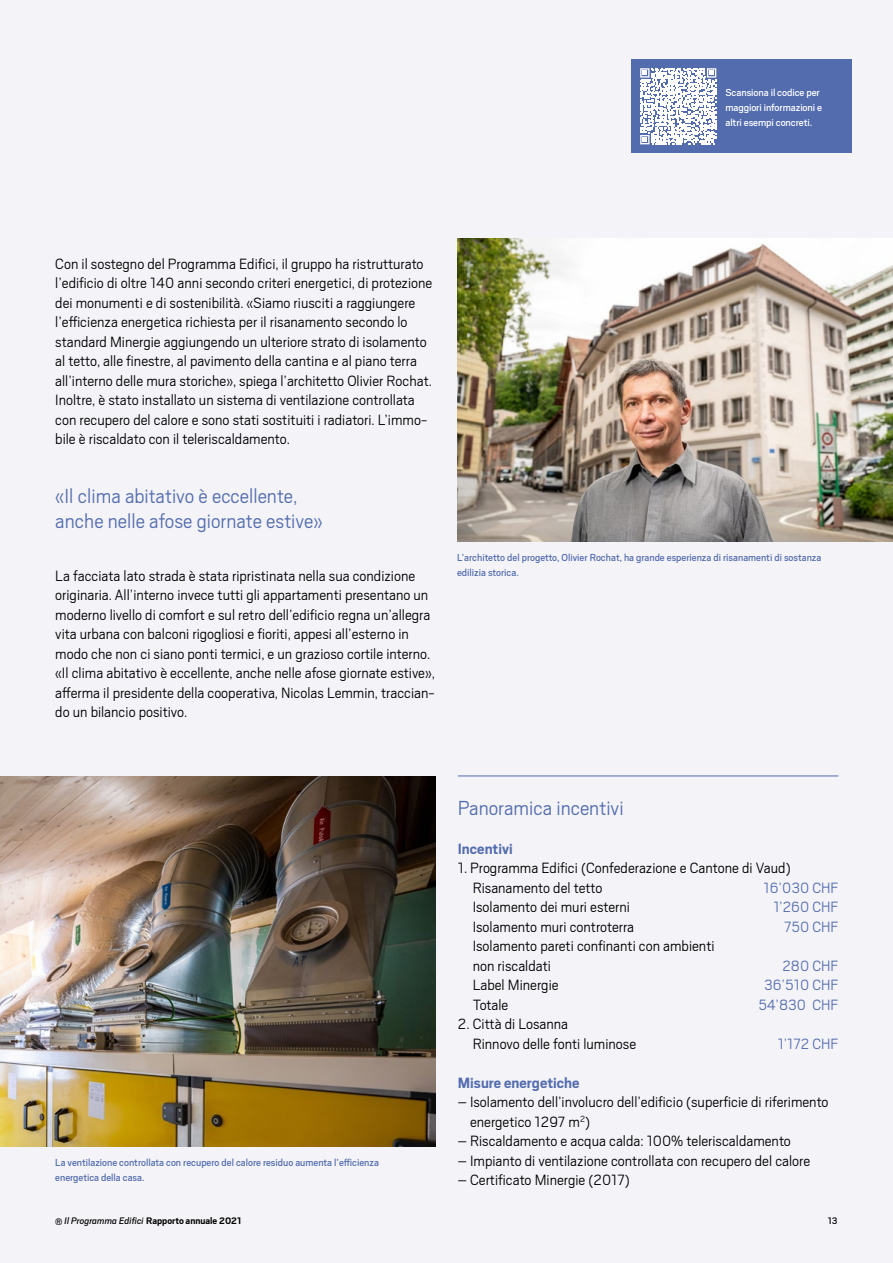
<style>
.page{position:relative;width:893px;height:1263px;background:#f3f3f8}
.page>*{position:absolute;margin:0;border:0;box-sizing:border-box;transform-origin:0 0}
.t1{font:300 22.5px/25.5px "Scout";color:#536cae}
.t2{font:300 16.5px/19.5px "Scout";color:#000}
.t3{font:300 16.5px "Scout";color:#536cae}
.t4{font:700 16.5px "Scout";color:#536cae}
.t5{font:11.25px/15px "Scout";color:#536cae}
.t6{font:11.25px/15px "Scout";letter-spacing:-.005em;color:#fff}
.t7{font:700 10.5px "Scout";color:#000}
.t8{font:10.5px "Scout";color:#000}
.s1{font-weight:400}
.s2{font-weight:400;font-style:italic}
</style>
<div class="page">
<hr style="left:458px;top:775px;width:380px;height:1px;background:#536cae">
<img style="left:457px;top:238px;width:436px;height:304px">
<img style="left:0;top:776px;width:436px;height:370px">
<div style="left:631px;top:60px;width:220px;height:93px;background:#536cae"></div>
<svg style="left:640px;top:68px;width:76px;height:76px"></svg>
<p class="t6" style="left:725px;top:84px;width:98px">Scansiona il codice per maggiori informazioni e altri esempi concreti.</p>
<p class="t2" style="left:55px;top:253px;width:379px">Con il sostegno del Programma Edifici, il gruppo ha ristrutturato l’edificio di oltre 140 anni secondo criteri energetici, di protezione dei monumenti e di sostenibilità. «Siamo riusciti a raggiungere l’efficienza energetica richiesta per il risanamento secondo lo standard Minergie aggiungendo un ulteriore strato di isolamento al tetto, alle finestre, al pavimento della cantina e al piano terra all’interno delle mura storiche», spiega l’architetto Olivier Rochat.<br>Inoltre, è stato installato un sistema di ventilazione controllata con recupero del calore e sono stati sostituiti i radiatori. L’immo&shy;bile è riscaldato con il teleriscaldamento.</p>
<h1 class="t1" style="left:55px;top:482px;width:269px">«Il clima abitativo è eccellente, anche nelle afose giornate estive»</h1>
<p class="t2" style="left:55px;top:565px;width:381px">La facciata lato strada è stata ripristinata nella sua condizione originaria. All’interno invece tutti gli appartamenti presentano un moderno livello di comfort e sul retro dell’edificio regna un’allegra vita urbana con balconi rigogliosi e fioriti, appesi all’esterno in modo che non ci siano ponti termici, e un grazioso cortile interno. «Il clima abitativo è eccellente, anche nelle afose giornate estive», afferma il presidente della cooperativa, Nicolas Lemmin, traccian&shy;do un bilancio positivo.</p>
<p class="t5" style="left:457px;top:549px;width:366px">L’architetto del progetto, Olivier Rochat, ha grande esperienza di risanamenti di sostanza edilizia storica.</p>
<p class="t5" style="left:55px;top:1154px;width:325px">La ventilazione controllata con recupero del calore residuo aumenta l’efficienza energetica della casa.</p>
<h1 class="t1" style="left:458px;top:794px;width:167px">Panoramica incentivi</h1>
<p class="t4" style="left:458px;top:838px;width:56px">Incentivi</p>
<p class="t2" style="left:473px;top:857px;width:319px;text-indent:-15px">1. Programma Edifici (Confederazione e Cantone di Vaud)<br>Risanamento del tetto</p>
<p class="t3" style="left:764px;top:877px;width:76px">16’030 CHF</p>
<p class="t2" style="left:473px;top:896px;width:159px">Isolamento dei muri esterni</p>
<p class="t3" style="left:773px;top:896px;width:66px">1’260 CHF</p>
<p class="t2" style="left:473px;top:916px;width:163px">Isolamento muri controterra</p>
<p class="t3" style="left:784px;top:916px;width:56px">750 CHF</p>
<p class="t2" style="left:473px;top:935px;width:243px">Isolamento pareti confinanti con ambienti non riscaldati</p>
<p class="t3" style="left:782px;top:955px;width:57px">280 CHF</p>
<p class="t2" style="left:473px;top:974px;width:87px">Label Minergie</p>
<p class="t3" style="left:764px;top:974px;width:76px">36’510 CHF</p>
<p class="t2" style="left:473px;top:994px;width:37px">Totale</p>
<p class="t3" style="left:758px;top:994px;width:82px">54’830 CHF</p>
<p class="t2" style="left:473px;top:1013px;width:165px;text-indent:-15px">2. Città di Losanna<br>Rinnovo delle fonti luminose</p>
<p class="t3" style="left:778px;top:1033px;width:62px">1’172 CHF</p>
<p class="t4" style="left:458px;top:1072px;width:123px">Misure energetiche</p>
<p class="t2" style="left:470px;top:1091px;width:360px;text-indent:-12px">– Isolamento dell’involucro dell’edificio (superficie di riferimento energetico 1297 m<sup>2</sup>)</p>
<p class="t2" style="left:458px;top:1130px;width:335px">– Riscaldamento e acqua calda: 100% teleriscaldamento</p>
<p class="t2" style="left:458px;top:1150px;width:354px">– Impianto di ventilazione controllata con recupero del calore</p>
<p class="t2" style="left:458px;top:1169px;width:174px">– Certificato Minergie (2017)</p>
<p class="t7" style="left:55px;top:1214px;width:188px"><span class="s1">®</span> <span class="s2">Il Programma Edifici</span> Rapporto annuale 2021</p>
<p class="t8" style="left:828px;top:1214px;width:11px">13</p>
</div>
